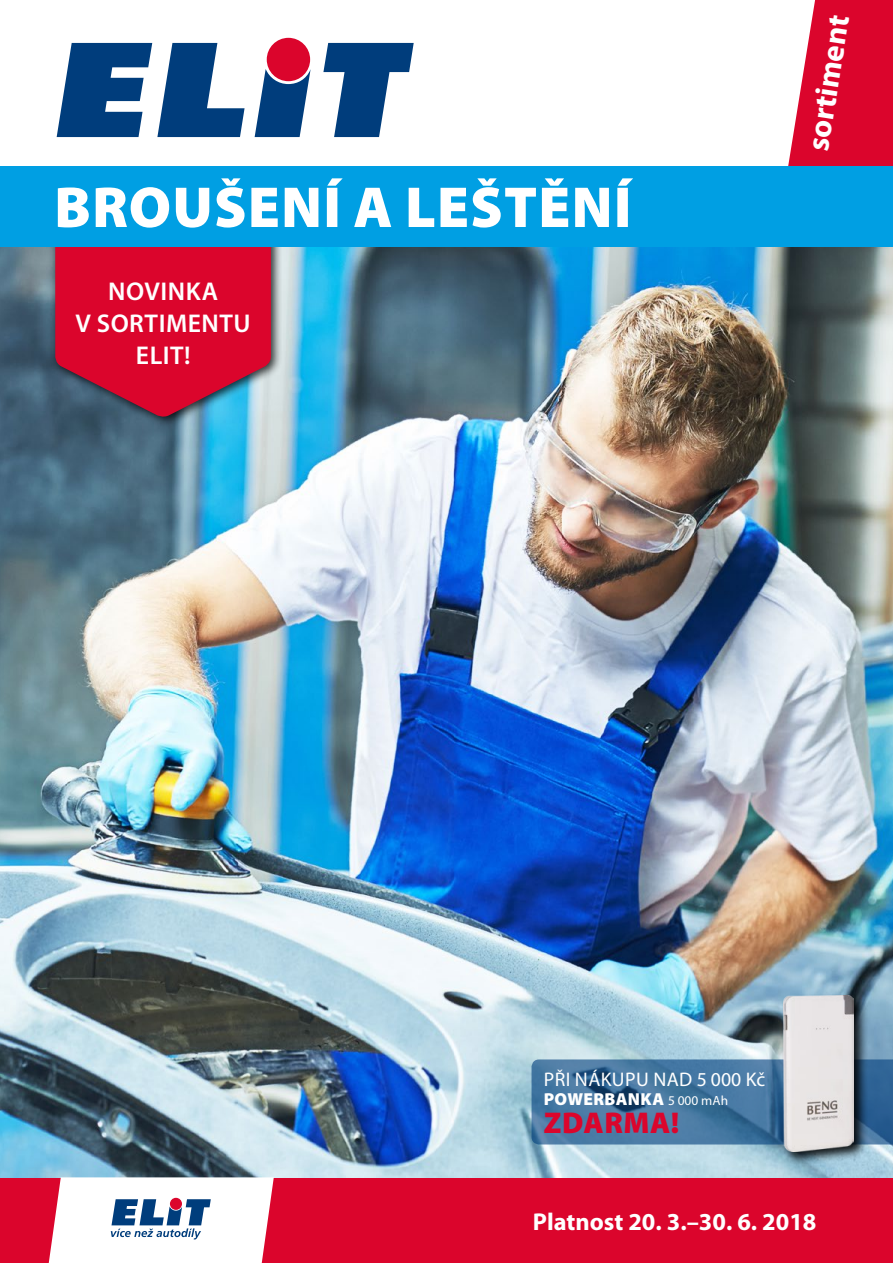
<style>
.page{position:relative;width:893px;height:1263px;background:#fff}
.page>*{position:absolute;margin:0;border:0;box-sizing:border-box;transform-origin:0 0}
.t1{font:900 58.2px "Myriad Pro";letter-spacing:.02em;color:#fff}
.t2{font:700 31.2px "Myriad Pro";color:#fff}
.t3{font:900 30.15px "Myriad Pro";letter-spacing:.02em;color:#db052c}
.t4{font:600 25.8px/32.2px "Myriad Pro";letter-spacing:.02em;color:#fff;text-align:center}
.t5{font:700 24.45px "Myriad Pro";color:#fff}
.t6{font:19.8px "Myriad Pro";letter-spacing:.02em;color:#fff}
.t7{font:900 17.4px "Myriad Pro";letter-spacing:.02em;color:#fff}
.s1{font-weight:400;font-size:13.35px}
</style>
<div class="page">
<img style="left:0;top:247px;width:893px;height:931px">
<div style="left:0;top:1178px;width:893px;height:85px;background:#db052c"></div>
<div style="left:50px;top:94px;width:232px;height:334px;background:#000;opacity:.75"></div>
<svg style="left:55px;top:247px;width:216px;height:171px;background:#c3183d"></svg>
<div style="left:0;top:0;width:893px;height:166px;background:#fff"></div>
<svg style="left:788px;top:0;width:105px;height:166px;background:#df2547"></svg>
<svg style="left:49px;top:1177px;width:225px;height:86px;background:#e4dde5"></svg>
<svg style="left:531px;top:1059px;width:362px;height:85px;background:#42739d"></svg>
<div style="left:780px;top:993px;width:88px;height:173px;background:#000;opacity:.89"></div>
<img style="left:783px;top:995px;width:71px;height:157px">
<div style="left:0;top:166px;width:893px;height:81px;background:#009fe3"></div>
<svg style="left:57px;top:43px;width:188px;height:94px"></svg>
<svg style="left:323px;top:43px;width:91px;height:94px"></svg>
<div style="left:267px;top:38px;width:43px;height:43px;background:#db052c;border-radius:50%"></div>
<svg style="left:255px;top:69px;width:56px;height:68px"></svg>
<h1 class="t1" style="left:54px;top:174px;width:579px">BROUŠENÍ A LEŠTĚNÍ</h1>
<p class="t4" style="left:75px;top:274px;width:177px">NOVINKA<br>V SORTIMENTU<br>ELIT!</p>
<p class="t2" style="left:797px;top:148px;width:144px;rotate:-81deg">sortiment</p>
<p class="t6" style="left:544px;top:1067px;width:223px">PŘI NÁKUPU NAD 5 000 KČ</p>
<p class="t7" style="left:544px;top:1089px;width:186px">POWERBANKA <span class="s1">5 000 MAH</span></p>
<p class="t3" style="left:544px;top:1106px;width:137px">ZDARMA!</p>
<p class="t5" style="left:533px;top:1206px;width:285px">Platnost 20. 3.–30. 6. 2018</p>
</div>
